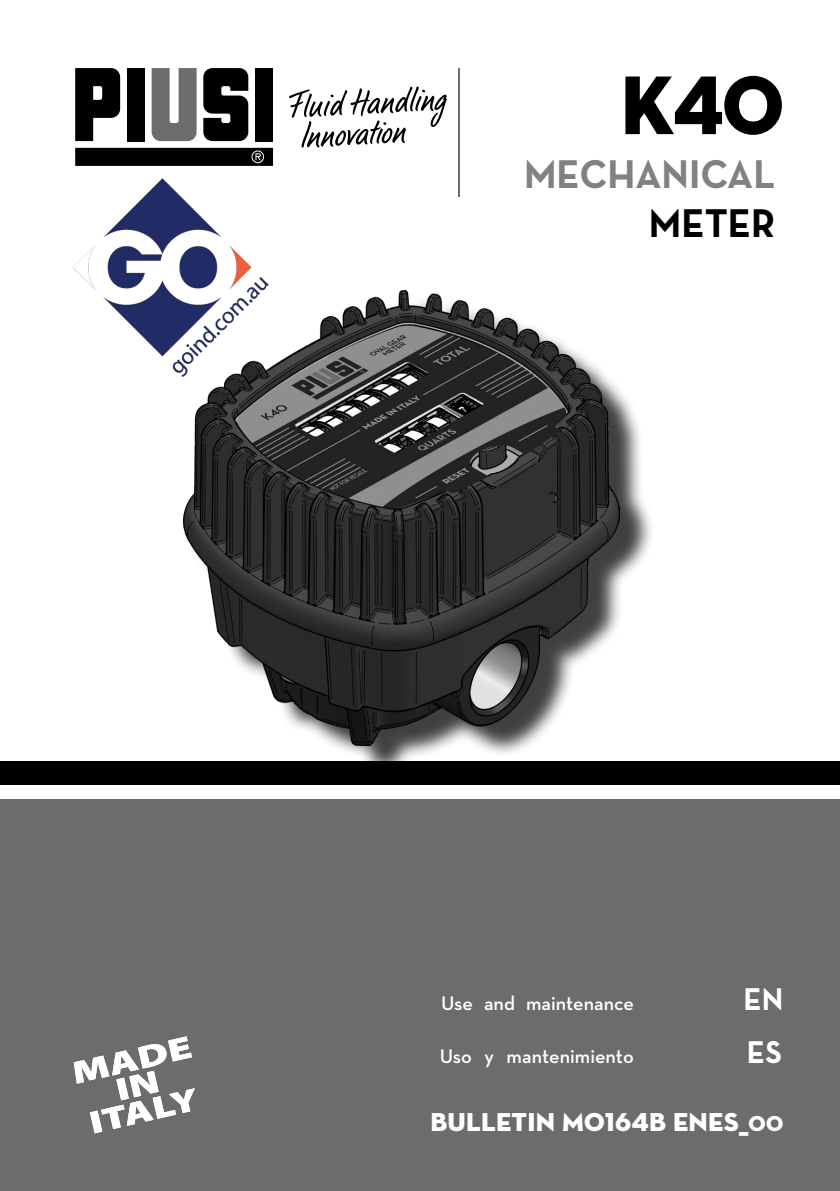
<style>
.page{position:relative;width:840px;height:1191px;background:#fff}
.page>*{position:absolute;margin:0;border:0;box-sizing:border-box;transform-origin:0 0}
.t1{font:84.6px "Neutraface Display Titling";color:#000;scale:.93 1}
.t2{font:700 40.8px "Neutraface Text";color:#818181;scale:.96 1}
.t3{font:700 40.8px "Neutraface Text";color:#000;scale:.96 1}
.t4{font:700 32px "Neutraface Text";color:#fff;scale:.96 1}
.t5{font:26.4px "Neutraface Display Titling";letter-spacing:.01em;color:#fff}
.t6{font:600 20px "Neutraface Text";color:#fff}
.s1{font-size:22px}
</style>
<div class="page">
<div style="left:0;top:799px;width:839px;height:392px;background:#6c6c6c"></div>
<div style="left:0;top:761px;width:839px;height:24px;background:#000"></div>
<svg style="left:74px;top:1036px;width:121px;height:97px"></svg>
<hr style="left:458px;top:68px;width:2px;height:129px;background:#6c6c6c">
<div style="left:127px;top:68px;width:18px;height:73px;background:#000"></div>
<div style="left:255px;top:68px;width:18px;height:73px;background:#000"></div>
<svg style="left:151px;top:68px;width:45px;height:73px"></svg>
<svg style="left:75px;top:68px;width:45px;height:73px"></svg>
<svg style="left:203px;top:68px;width:45px;height:73px"></svg>
<svg style="left:75px;top:148px;width:198px;height:18px"></svg>
<svg style="left:289px;top:87px;width:157px;height:61px"></svg>
<div style="left:191px;top:295px;width:463px;height:482px;background:#000;opacity:.75"></div>
<img style="left:183px;top:291px;width:436px;height:454px">
<img style="left:73px;top:178px;width:199px;height:198px">
<h1 class="t1" style="left:620px;top:52px;width:177px">K40</h1>
<h2 class="t2" style="left:524px;top:148px;width:263px">MECHANICAL</h2>
<h2 class="t3" style="left:648px;top:197px;width:133px">METER</h2>
<p class="t6" style="left:441px;top:990px;width:194px">Use and maintenance</p>
<h3 class="t4" style="left:743px;top:978px;width:43px">EN</h3>
<p class="t6" style="left:439px;top:1043px;width:195px">Uso y mantenimiento</p>
<h3 class="t4" style="left:746px;top:1031px;width:38px">ES</h3>
<h3 class="t5" style="left:430px;top:1105px;width:354px">BULLETIN M0164B ENES_<span class="s1">00</span></h3>
</div>
